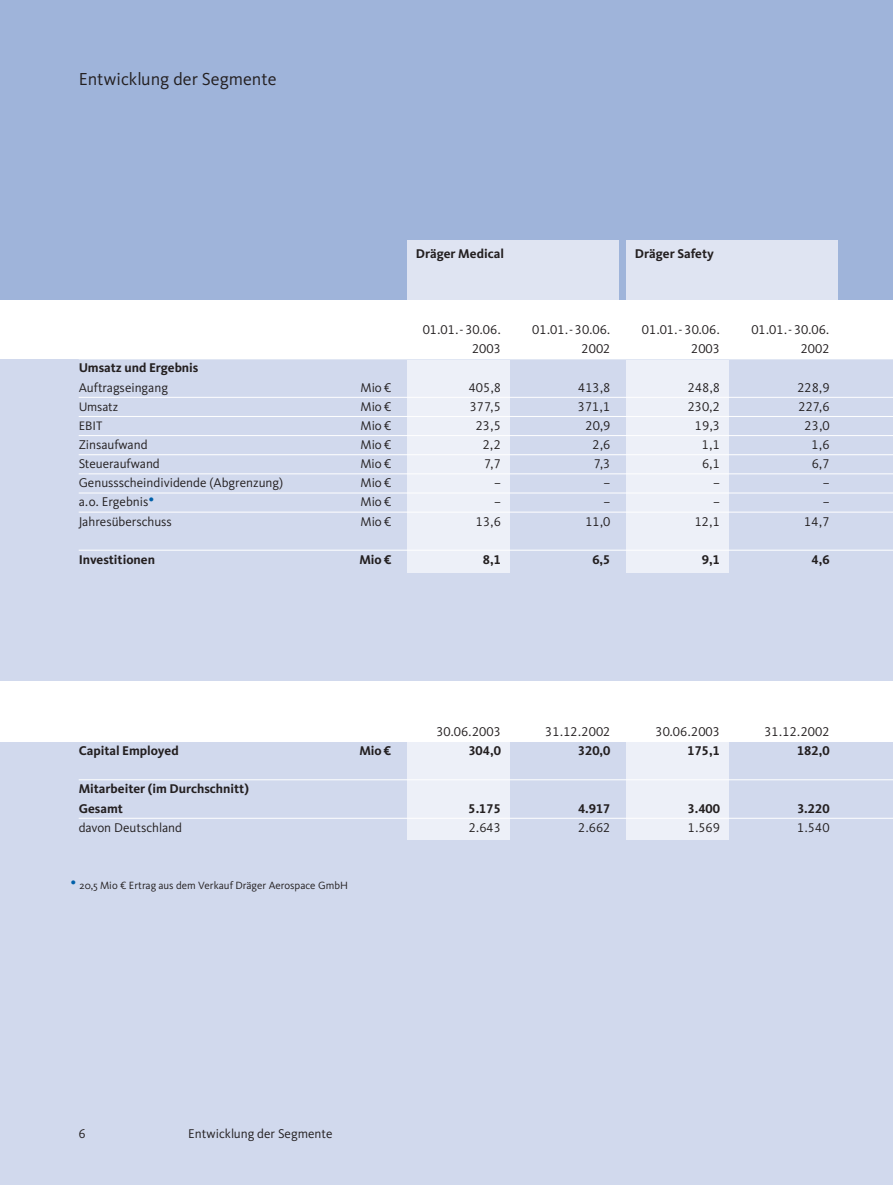
<style>
.page{position:relative;width:893px;height:1185px;background:#fff}
.page>*{position:absolute;margin:0;border:0;box-sizing:border-box;transform-origin:0 0}
.t1{font:18px "GLC Kievit";color:#231f20}
.t2{font:13.2px "GLC Kievit Tab";color:#231f20}
.t3{font:700 13.2px/19.2px "GLC Kievit Tab";color:#231f20}
.t4{font:700 13.2px "GLC Kievit";color:#231f20}
.t5{font:13.2px "GLC Kievit";color:#231f20}
.t6{font:12.75px "GLC Kievit";letter-spacing:-.005em;color:#231f20}
.t7{font:12.75px "GLC Kievit Tab";color:#231f20}
.t8{font:10.8px "GLC Kievit";color:#231f20}
</style>
<div class="page">
<div style="left:0;top:360px;width:892px;height:825px;background:#d1d9ed"></div>
<div style="left:0;top:0;width:892px;height:300px;background:#9fb4da"></div>
<div style="left:407px;top:240px;width:212px;height:60px;background:#dfe4f2"></div>
<div style="left:626px;top:240px;width:212px;height:60px;background:#dfe4f2"></div>
<div style="left:407px;top:360px;width:102px;height:212px;background:#edf0f8"></div>
<div style="left:407px;top:742px;width:102px;height:98px;background:#edf0f8"></div>
<div style="left:626px;top:742px;width:102px;height:98px;background:#edf0f8"></div>
<div style="left:626px;top:360px;width:102px;height:212px;background:#edf0f8"></div>
<div style="left:0;top:681px;width:892px;height:61px;background:#fff"></div>
<hr style="left:79px;top:397px;width:813px;height:1px;background:#fff">
<hr style="left:79px;top:416px;width:813px;height:1px;background:#fff">
<hr style="left:79px;top:435px;width:813px;height:1px;background:#fff">
<hr style="left:79px;top:454px;width:813px;height:1px;background:#fff">
<hr style="left:79px;top:474px;width:813px;height:1px;background:#fff">
<hr style="left:79px;top:493px;width:813px;height:1px;background:#fff">
<hr style="left:79px;top:512px;width:813px;height:1px;background:#fff">
<hr style="left:79px;top:550px;width:813px;height:1px;background:#fff">
<hr style="left:79px;top:779px;width:813px;height:1px;background:#fff">
<hr style="left:79px;top:818px;width:813px;height:1px;background:#fff">
<h1 class="t1" style="left:79px;top:73px;width:199px">Entwicklung der Segmente</h1>
<p class="t4" style="left:416px;top:248px;width:90px">Dräger Medical</p>
<p class="t4" style="left:635px;top:248px;width:80px">Dräger Safety</p>
<p class="t2" style="left:422px;top:325px;width:80px">01.01.- 30.06.</p>
<p class="t2" style="left:532px;top:325px;width:80px">01.01.- 30.06.</p>
<p class="t2" style="left:641px;top:325px;width:80px">01.01.- 30.06.</p>
<p class="t2" style="left:751px;top:325px;width:80px">01.01.- 30.06.</p>
<p class="t2" style="left:472px;top:344px;width:30px">2003</p>
<p class="t2" style="left:581px;top:344px;width:30px">2002</p>
<p class="t2" style="left:691px;top:344px;width:30px">2003</p>
<p class="t2" style="left:800px;top:344px;width:30px">2002</p>
<p class="t3" style="left:79px;top:360px;width:121px">Umsatz und Ergebnis</p>
<p class="t2" style="left:79px;top:382px;width:91px">Auftragseingang</p>
<p class="t2" style="left:360px;top:382px;width:32px">Mio ¤</p>
<p class="t2" style="left:468px;top:382px;width:34px">405,8</p>
<p class="t2" style="left:578px;top:382px;width:34px">413,8</p>
<p class="t2" style="left:688px;top:382px;width:34px">248,8</p>
<p class="t2" style="left:797px;top:382px;width:34px">228,9</p>
<p class="t6" style="left:79px;top:402px;width:41px">Umsatz</p>
<p class="t2" style="left:360px;top:401px;width:32px">Mio ¤</p>
<p class="t2" style="left:470px;top:401px;width:33px">377,5</p>
<p class="t2" style="left:578px;top:401px;width:34px">371,1</p>
<p class="t2" style="left:687px;top:401px;width:34px">230,2</p>
<p class="t2" style="left:798px;top:401px;width:33px">227,6</p>
<p class="t7" style="left:79px;top:421px;width:25px">EBIT</p>
<p class="t2" style="left:360px;top:420px;width:32px">Mio ¤</p>
<p class="t2" style="left:475px;top:420px;width:27px">23,5</p>
<p class="t2" style="left:585px;top:420px;width:26px">20,9</p>
<p class="t2" style="left:695px;top:420px;width:27px">19,3</p>
<p class="t2" style="left:804px;top:420px;width:27px">23,0</p>
<p class="t2" style="left:79px;top:440px;width:70px">Zinsaufwand</p>
<p class="t2" style="left:360px;top:440px;width:32px">Mio ¤</p>
<p class="t2" style="left:482px;top:440px;width:20px">2,2</p>
<p class="t2" style="left:592px;top:440px;width:19px">2,6</p>
<p class="t2" style="left:701px;top:440px;width:20px">1,1</p>
<p class="t2" style="left:811px;top:440px;width:19px">1,6</p>
<p class="t2" style="left:79px;top:459px;width:83px">Steueraufwand</p>
<p class="t2" style="left:360px;top:459px;width:32px">Mio ¤</p>
<p class="t2" style="left:484px;top:459px;width:18px">7,7</p>
<p class="t2" style="left:593px;top:459px;width:18px">7,3</p>
<p class="t2" style="left:702px;top:459px;width:19px">6,1</p>
<p class="t2" style="left:811px;top:459px;width:19px">6,7</p>
<p class="t2" style="left:79px;top:478px;width:206px">Genussscheindividende (Abgrenzung)</p>
<p class="t2" style="left:360px;top:478px;width:32px">Mio¤</p>
<p class="t2" style="left:494px;top:478px;width:8px">–</p>
<p class="t2" style="left:603px;top:478px;width:8px">–</p>
<p class="t2" style="left:713px;top:478px;width:8px">–</p>
<p class="t2" style="left:822px;top:478px;width:8px">–</p>
<p class="t2" style="left:79px;top:497px;width:77px">a.o. Ergebnis<sup>•</sup></p>
<p class="t2" style="left:360px;top:497px;width:32px">Mio¤</p>
<p class="t2" style="left:494px;top:497px;width:8px">–</p>
<p class="t2" style="left:603px;top:497px;width:8px">–</p>
<p class="t2" style="left:713px;top:497px;width:8px">–</p>
<p class="t2" style="left:822px;top:497px;width:8px">–</p>
<p class="t2" style="left:79px;top:516px;width:95px">Jahresüberschuss</p>
<p class="t2" style="left:360px;top:516px;width:32px">Mio ¤</p>
<p class="t2" style="left:476px;top:516px;width:27px">13,6</p>
<p class="t2" style="left:585px;top:516px;width:27px">11,0</p>
<p class="t2" style="left:694px;top:516px;width:27px">12,1</p>
<p class="t2" style="left:804px;top:516px;width:27px">14,7</p>
<p class="t3" style="left:79px;top:551px;width:78px">Investitionen</p>
<p class="t3" style="left:359px;top:551px;width:33px">Mio ¤</p>
<p class="t3" style="left:483px;top:551px;width:20px">8,1</p>
<p class="t3" style="left:592px;top:551px;width:20px">6,5</p>
<p class="t3" style="left:702px;top:551px;width:20px">9,1</p>
<p class="t3" style="left:811px;top:551px;width:20px">4,6</p>
<p class="t2" style="left:436px;top:727px;width:66px">30.06.2003</p>
<p class="t2" style="left:545px;top:727px;width:67px">31.12.2002</p>
<p class="t2" style="left:655px;top:727px;width:66px">30.06.2003</p>
<p class="t2" style="left:764px;top:727px;width:67px">31.12.2002</p>
<p class="t3" style="left:79px;top:743px;width:101px">Capital Employed</p>
<p class="t3" style="left:359px;top:743px;width:33px">Mio ¤</p>
<p class="t3" style="left:468px;top:743px;width:34px">304,0</p>
<p class="t3" style="left:578px;top:743px;width:34px">320,0</p>
<p class="t3" style="left:687px;top:743px;width:34px">175,1</p>
<p class="t3" style="left:797px;top:743px;width:34px">182,0</p>
<p class="t3" style="left:79px;top:781px;width:172px">Mitarbeiter (im Durchschnitt)<br>Gesamt</p>
<p class="t3" style="left:468px;top:800px;width:34px">5.175</p>
<p class="t3" style="left:578px;top:800px;width:34px">4.917</p>
<p class="t3" style="left:687px;top:800px;width:34px">3.400</p>
<p class="t3" style="left:797px;top:800px;width:34px">3.220</p>
<p class="t2" style="left:79px;top:822px;width:105px">davon Deutschland</p>
<p class="t2" style="left:468px;top:822px;width:34px">2.643</p>
<p class="t2" style="left:578px;top:822px;width:34px">2.662</p>
<p class="t2" style="left:687px;top:822px;width:34px">1.569</p>
<p class="t2" style="left:797px;top:822px;width:34px">1.540</p>
<p class="t8" style="left:70px;top:881px;width:279px"><sup>•</sup> 20,5 Mio ¤ Ertrag aus dem Verkauf Dräger Aerospace GmbH</p>
<p class="t5" style="left:79px;top:1128px;width:8px">6</p>
<p class="t5" style="left:188px;top:1128px;width:146px">Entwicklung der Segmente</p>
</div>
